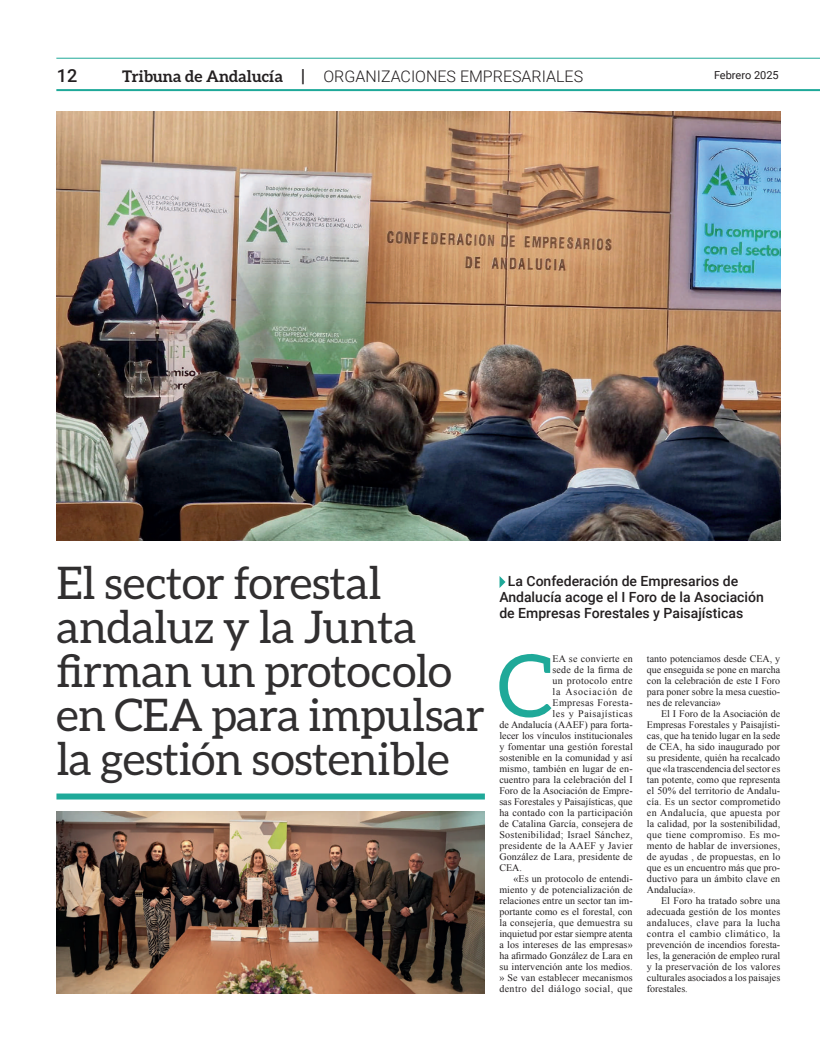
<style>
.page{position:relative;width:820px;height:1049px;background:#fff}
.page>*{position:absolute;margin:0;border:0;box-sizing:border-box;transform-origin:0 0}
.t1{font:86.7px "Aleo";color:#1fa999}
.t2{font:45px/44px "Aleo";letter-spacing:-.01em;color:#312f30}
.t3{font:500 18px "Roboto";color:#231f20}
.t4{font:300 16px "Roboto";color:#231f20}
.t5{font:500 14px/16px "Roboto";color:#231f20}
.t6{font:11px "Roboto";color:#231f20}
.t7{font:10px/11px "Times New Roman";letter-spacing:.005em;color:#231f20;text-align:justify}
.t8{font:10px "Times New Roman";letter-spacing:.03em;color:#231f20}
.t9{font:10px "Times New Roman";letter-spacing:.025em;color:#231f20}
.t10{font:10px "Times New Roman";letter-spacing:.04em;color:#231f20}
.t11{font:10px "Times New Roman";letter-spacing:.045em;color:#231f20}
.t12{font:10px "Times New Roman";letter-spacing:.035em;color:#231f20}
.t13{font:10px "Times New Roman";letter-spacing:.075em;color:#231f20}
.s1{font-family:"Aleo";font-weight:700}
.s2{font-weight:500;font-size:18px}
</style>
<div class="page">
<hr style="left:56px;top:89px;width:763px;height:2px;background:#1fa999">
<hr style="left:56px;top:58px;width:763px;height:1px;background:#1fa999">
<div style="left:56px;top:793px;width:428px;height:6px;background:#1fa999"></div>
<svg style="left:499px;top:576px;width:6px;height:12px"></svg>
<img style="left:57px;top:112px;width:723px;height:429px">
<img style="left:56px;top:811px;width:428px;height:182px">
<h3 class="t3" style="left:57px;top:63px;width:22px">12</h3>
<h3 class="t4" style="left:122px;top:65px;width:462px"><span class="s1">Tribuna de Andalucía</span> <span class="s2">|</span> ORGANIZACIONES EMPRESARIALES</h3>
<p class="t6" style="left:713px;top:68px;width:66px">Febrero 2025</p>
<h2 class="t2" style="left:56px;top:560px;width:430px">El sector forestal andaluz y la Junta firman un protocolo en CEA para impulsar la gestión sostenible</h2>
<h3 class="t5" style="left:499px;top:572px;width:266px;text-indent:9px">La Confederación de Empresarios de<br>Andalucía acoge el I Foro de la Asociación de Empresas Forestales y Paisajísticas</h3>
<h1 class="t1" style="left:497px;top:637px;width:57px">C</h1>
<p class="t7" style="left:552px;top:653px;width:82px">EA se convierte en</p>
<p class="t7" style="left:552px;top:664px;width:82px">sede de la firma de</p>
<p class="t8" style="left:552px;top:674px;width:82px">un protocolo entre</p>
<p class="t13" style="left:552px;top:685px;width:82px">la Asociación de</p>
<p class="t12" style="left:552px;top:696px;width:82px">Empresas Foresta-</p>
<p class="t11" style="left:552px;top:707px;width:82px">les y Paisajísticas</p>
<p class="t7" style="left:499px;top:719px;width:135px">de Andalucía (AAEF) para forta-</p>
<p class="t7" style="left:499px;top:730px;width:135px">lecer los vínculos institucionales</p>
<p class="t9" style="left:499px;top:740px;width:135px">y fomentar una gestión forestal</p>
<p class="t7" style="left:499px;top:752px;width:135px">sostenible en la comunidad y así</p>
<p class="t7" style="left:499px;top:763px;width:135px">mismo, también en lugar de en-</p>
<p class="t7" style="left:499px;top:774px;width:135px">cuentro para la celebración del I</p>
<p class="t7" style="left:499px;top:785px;width:135px">Foro de la Asociación de Empre-</p>
<p class="t7" style="left:499px;top:796px;width:135px">sas Forestales y Paisajísticas, que</p>
<p class="t7" style="left:499px;top:807px;width:135px">ha contado con la participación</p>
<p class="t7" style="left:499px;top:818px;width:135px">de Catalina García, consejera de</p>
<p class="t8" style="left:499px;top:828px;width:135px">Sostenibilidad; Israel Sánchez,</p>
<p class="t7" style="left:499px;top:840px;width:135px">presidente de la AAEF y Javier</p>
<p class="t7" style="left:499px;top:851px;width:135px">González de Lara, presidente de</p>
<p class="t7" style="left:499px;top:862px;width:24px">CEA.</p>
<p class="t7" style="left:513px;top:873px;width:121px">«Es un protocolo de entendi-</p>
<p class="t7" style="left:499px;top:884px;width:135px">miento y de potencialización de</p>
<p class="t7" style="left:499px;top:895px;width:135px">relaciones entre un sector tan im-</p>
<p class="t7" style="left:499px;top:906px;width:135px">portante como es el forestal, con</p>
<p class="t7" style="left:499px;top:917px;width:135px">la consejería, que demuestra su</p>
<p class="t7" style="left:499px;top:928px;width:135px">inquietud por estar siempre atenta</p>
<p class="t7" style="left:499px;top:939px;width:135px">a los intereses de las empresas»</p>
<p class="t7" style="left:499px;top:950px;width:135px">ha afirmado González de Lara en</p>
<p class="t7" style="left:499px;top:961px;width:135px">su intervención ante los medios.</p>
<p class="t7" style="left:499px;top:972px;width:135px">» Se van establecer mecanismos</p>
<p class="t10" style="left:499px;top:982px;width:135px">dentro del diálogo social, que</p>
<p class="t7" style="left:646px;top:653px;width:135px">tanto potenciamos desde CEA, y que enseguida se pone en marcha con la celebración de este I Foro para poner sobre la mesa cuestio&shy;nes de relevancia»</p>
<p class="t7" style="left:646px;top:708px;width:135px;text-indent:14px">El I Foro de la Asociación de Empresas Forestales y Paisajísti&shy;cas, que ha tenido lugar en la sede de CEA, ha sido inaugurado por su presidente, quién ha recalcado que «la trascendencia del sector es tan potente, como que representa el 50% del territorio de Andalu&shy;cía. Es un sector comprometido en Andalucía, que apuesta por la calidad, por la sostenibilidad, que tiene compromiso. Es mo&shy;mento de hablar de inversiones, de ayudas , de propuestas, en lo que es un encuentro más que pro&shy;ductivo para un ámbito clave en Andalucía».</p>
<p class="t7" style="left:646px;top:895px;width:135px;text-indent:14px">El Foro ha tratado sobre una adecuada gestión de los montes andaluces, clave para la lucha contra el cambio climático, la prevención de incendios foresta&shy;les, la generación de empleo rural y la preservación de los valores culturales asociados a los paisajes forestales.</p>
</div>
